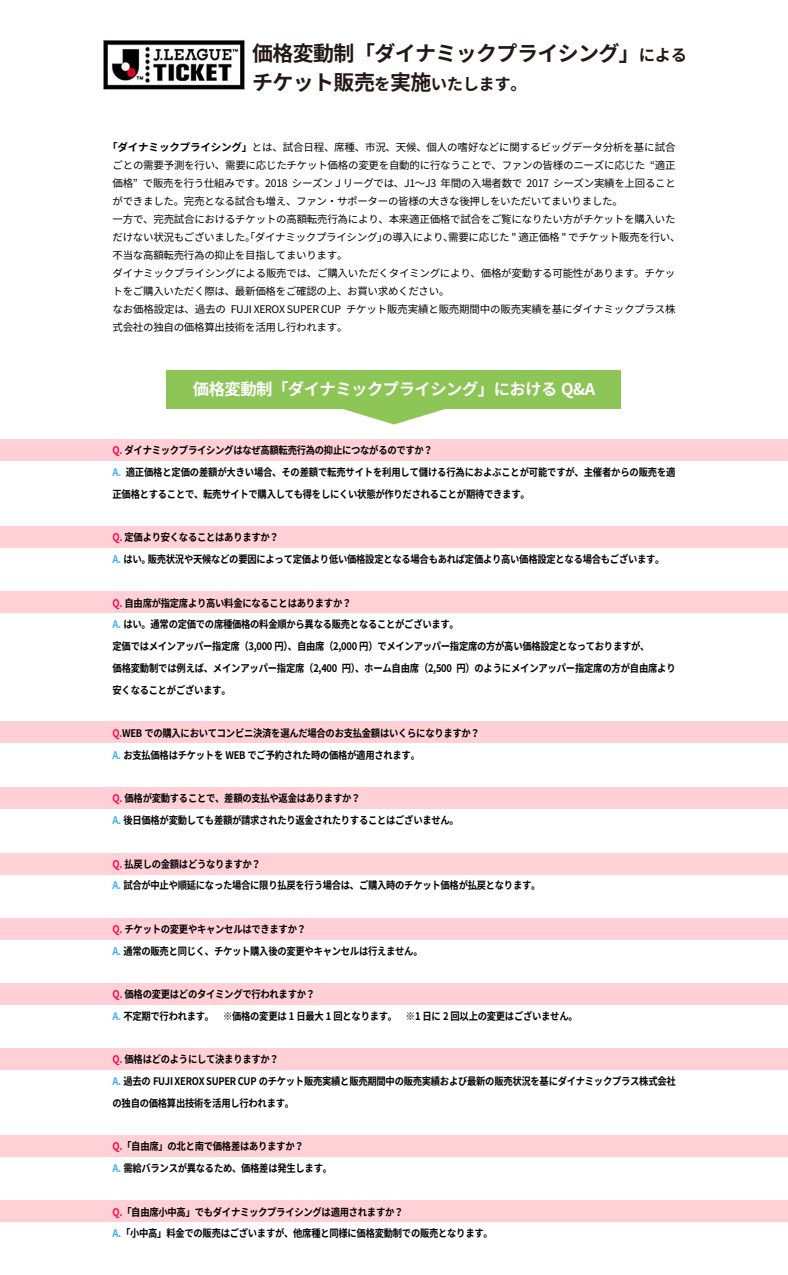
<style>
.page{position:relative;width:788px;height:1275px;background:#fff}
.page>*{position:absolute;margin:0;border:0;box-sizing:border-box;transform-origin:0 0}
.t1{font:700 21px/28.9px "Source Han Sans";letter-spacing:-.03em;color:#231815}
.t2{font:700 16.27px "Source Han Sans";letter-spacing:-.03em;color:#fff}
.t3{font:700 10.5px/21.8px "Source Han Sans";letter-spacing:-.03em;color:#000;scale:.89 1}
.t4{font:10.5px/18px "Source Han Sans";letter-spacing:-.03em;color:#000}
.s1{font-size:16.42px}
.s2{font-weight:700}
.s3{color:#ff024f}
.s4{color:#3bacfa}
</style>
<div class="page">
<div style="left:0;top:440px;width:788px;height:21px;background:#ffd0d6"></div>
<div style="left:0;top:526px;width:788px;height:22px;background:#ffd0d6"></div>
<div style="left:0;top:591px;width:788px;height:22px;background:#ffd0d6"></div>
<div style="left:0;top:722px;width:788px;height:21px;background:#ffd0d6"></div>
<div style="left:0;top:788px;width:788px;height:21px;background:#ffd0d6"></div>
<div style="left:0;top:853px;width:788px;height:21px;background:#ffd0d6"></div>
<div style="left:0;top:918px;width:788px;height:22px;background:#ffd0d6"></div>
<div style="left:0;top:983px;width:788px;height:22px;background:#ffd0d6"></div>
<div style="left:0;top:1048px;width:788px;height:22px;background:#ffd0d6"></div>
<div style="left:0;top:1135px;width:788px;height:21px;background:#ffd0d6"></div>
<div style="left:0;top:1200px;width:788px;height:22px;background:#ffd0d6"></div>
<div style="left:166px;top:370px;width:455px;height:39px;background:#8dc556"></div>
<svg style="left:343px;top:409px;width:102px;height:15px"></svg>
<img style="left:103px;top:40px;width:142px;height:50px">
<h1 class="t1" style="left:252px;top:39px;width:436px">価格変動制「ダイナミックプライシング」<span class="s1">による</span>チケット販売<span class="s1">を</span>実施<span class="s1">いたします。</span></h1>
<p class="t4" style="left:112px;top:138px;width:569px;text-indent:-5px"><span class="s2">「ダイナミックプライシング」</span>とは、試合日程、席種、市況、天候、個人の嗜好などに関するビッグデータ分析を基に試合ごとの需要予測を行い、需要に応じたチケット価格の変更を自動的に行なうことで、ファンの皆様のニーズに応じた “適正価格” で販売を行う仕組みです。2018 シーズンＪリーグでは、J1～J3 年間の入場者数で 2017 シーズン実績を上回ることができました。完売となる試合も増え、ファン・サポーターの皆様の大きな後押しをいただいてまいりました。<br>一方で、完売試合におけるチケットの高額転売行為により、本来適正価格で試合をご覧になりたい方がチケットを購入いただけない状況もございました「。ダイナミックプライシング」の導入により、需要に応じた " 適正価格 " でチケット販売を行い、不当な高額転売行為の抑止を目指してまいります。<br>ダイナミックプライシングによる販売では、ご購入いただくタイミングにより、価格が変動する可能性があります。チケットをご購入いただく際は、最新価格をご確認の上、お買い求めください。<br>なお価格設定は、過去の FUJI XEROX SUPER CUP チケット販売実績と販売期間中の販売実績を基にダイナミックプラス株式会社の独自の価格算出技術を活用し行われます。</p>
<h2 class="t2" style="left:193px;top:380px;width:404px">価格変動制「ダイナミックプライシング」における Q&amp;A</h2>
<p class="t3" style="left:112px;top:440px;width:634px"><span class="s3">Q.</span> ダイナミックプライシングはなぜ高額転売行為の抑止につながるのですか？<br><span class="s4">A.</span> 適正価格と定価の差額が大きい場合、その差額で転売サイトを利用して儲ける行為におよぶことが可能ですが、主催者からの販売を適正価格とすることで、転売サイトで購入しても得をしにくい状態が作りだされることが期待できます。</p>
<p class="t3" style="left:113px;top:527px;width:621px"><span class="s3">Q.</span> 定価より安くなることはありますか？<br><span class="s4">A.</span> はい。販売状況や天候などの要因によって定価より低い価格設定となる場合もあれば定価より高い価格設定となる場合もございます。</p>
<p class="t3" style="left:112px;top:592px;width:634px"><span class="s3">Q.</span> 自由席が指定席より高い料金になることはありますか？<br><span class="s4">A.</span> はい。通常の定価での席種価格の料金順から異なる販売となることがございます。<br>定価ではメインアッパー指定席（3,000 円）、自由席（2,000 円）でメインアッパー指定席の方が高い価格設定となっておりますが、<br>価格変動制では例えば、メインアッパー指定席（2,400 円）、ホーム自由席（2,500 円）のようにメインアッパー指定席の方が自由席より安くなることがございます。</p>
<p class="t3" style="left:113px;top:723px;width:414px"><span class="s3">Q.</span>WEB での購入においてコンビニ決済を選んだ場合のお支払金額はいくらになりますか？<br><span class="s4">A.</span> お支払価格はチケットを WEB でご予約された時の価格が適用されます。</p>
<p class="t3" style="left:113px;top:788px;width:390px"><span class="s3">Q.</span> 価格が変動することで、差額の支払や返金はありますか？<br><span class="s4">A.</span> 後日価格が変動しても差額が請求されたり返金されたりすることはございません。</p>
<p class="t3" style="left:113px;top:853px;width:482px"><span class="s3">Q.</span> 払戻しの金額はどうなりますか？<br><span class="s4">A.</span> 試合が中止や順延になった場合に限り払戻を行う場合は、ご購入時のチケット価格が払戻となります。</p>
<p class="t3" style="left:113px;top:918px;width:350px"><span class="s3">Q.</span> チケットの変更やキャンセルはできますか？<br><span class="s4">A.</span> 通常の販売と同じく、チケット購入後の変更やキャンセルは行えません。</p>
<p class="t3" style="left:113px;top:984px;width:524px"><span class="s3">Q.</span> 価格の変更はどのタイミングで行われますか？<br><span class="s4">A.</span> 不定期で行われます。　※価格の変更は 1 日最大 1 回となります。　※1 日に 2 回以上の変更はございません。</p>
<p class="t3" style="left:112px;top:1049px;width:634px"><span class="s3">Q.</span> 価格はどのようにして決まりますか？<br><span class="s4">A.</span> 過去の FUJI XEROX SUPER CUP のチケット販売実績と販売期間中の販売実績および最新の販売状況を基にダイナミックプラス株式会社の独自の価格算出技術を活用し行われます。</p>
<p class="t3" style="left:112px;top:1136px;width:248px"><span class="s3">Q.</span>「自由席」の北と南で価格差はありますか？<br><span class="s4">A.</span> 需給バランスが異なるため、価格差は発生します。</p>
<p class="t3" style="left:112px;top:1201px;width:429px"><span class="s3">Q.</span>「自由席小中高」でもダイナミックプライシングは適用されますか？<br><span class="s4">A.</span>「小中高」料金での販売はございますが、他席種と同様に価格変動制での販売となります。</p>
</div>
